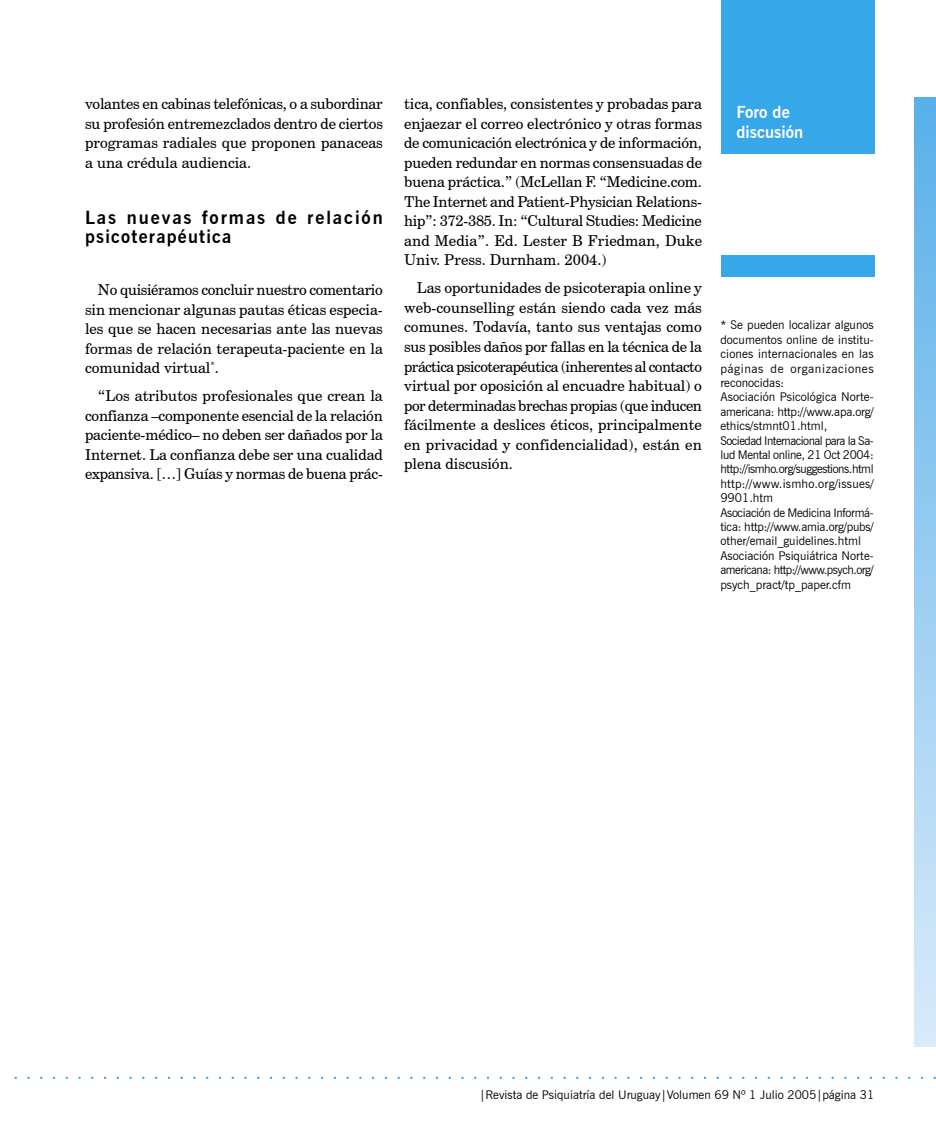
<style>
.page{position:relative;width:936px;height:1132px;background:#fff}
.page>*{position:absolute;margin:0;border:0;box-sizing:border-box;transform-origin:0 0}
.t1{font:700 18px/19.5px "News Gothic BT";letter-spacing:.105em;color:#000}
.t2{font:700 16.5px/19.8px "News Gothic BT";color:#fff}
.t3{font:15px/19.5px "Century Schoolbook BT";color:#000;text-align:justify}
.t4{font:12px/14.4px "News Gothic BT";color:#000}
</style>
<div class="page">
<div style="left:721px;top:0;width:153px;height:153px;background:#36a7e9"></div>
<div style="left:721px;top:255px;width:153px;height:21px;background:#36a7e9"></div>
<div style="left:914px;top:98px;width:21px;height:948px;background:linear-gradient(to bottom,#58afea,#daebfa)"></div>
<p class="t3" style="left:85px;top:94px;width:299px">volantes en cabinas telefónicas, o a subordinar su profesión entremezclados dentro de ciertos programas radiales que proponen panaceas a una crédula audiencia.</p>
<p class="t1" style="left:85px;top:207px;width:299px">Las nuevas formas de relación psicoterapéutica</p>
<p class="t3" style="left:85px;top:280px;width:299px;text-indent:13px">No quisiéramos concluir nuestro comentario sin mencionar algunas pautas éticas especia&shy;les que se hacen necesarias ante las nuevas formas de relación terapeuta-paciente en la comunidad virtual<sup>*</sup>.</p>
<p class="t3" style="left:85px;top:386px;width:299px;text-indent:13px">“Los atributos profesionales que crean la confianza –componente esencial de la relación paciente-médico– no deben ser dañados por la Internet. La confianza debe ser una cualidad expansiva. […] Guías y normas de buena prác-</p>
<p class="t3" style="left:404px;top:94px;width:299px">tica, confiables, consistentes y probadas para enjaezar el correo electrónico y otras formas de comunicación electrónica y de información, pueden redundar en normas consensuadas de buena práctica.” (McLellan F. “Medicine.com.<br>The Internet and Patient-Physician Relations&shy;hip”: 372-385. In: “Cultural Studies: Medicine and Media”. Ed. Lester B Friedman, Duke Univ. Press. Durnham. 2004.)</p>
<p class="t3" style="left:404px;top:278px;width:299px;text-indent:13px">Las oportunidades de psicoterapia online y web-counselling están siendo cada vez más comunes. Todavía, tanto sus ventajas como sus posibles daños por fallas en la técnica de la práctica psicoterapéutica (inherentes al contacto virtual por oposición al encuadre habitual) o por determinadas brechas propias (que inducen fácilmente a deslices éticos, principalmente en privacidad y confidencialidad), están en plena discusión.</p>
<p class="t2" style="left:736px;top:102px;width:68px">Foro de discusión</p>
<p class="t4" style="left:720px;top:317px;width:155px">* Se pueden localizar algunos documentos online de institu&shy;ciones internacionales en las páginas de organizaciones reconocidas:<br>Asociación Psicológica Norte&shy;americana: http://www.apa.org/ ethics/stmnt01.html,<br>Sociedad Internacional para la Sa&shy;lud Mental online, 21 Oct 2004: http://ismho.org/suggestions.html http://www.ismho.org/issues/<br>9901.htm<br>Asociación de Medicina Informá&shy;tica: http://www.amia.org/pubs/ other/email_guidelines.html<br>Asociación Psiquiátrica Norte&shy;americana: http://www.psych.org/ psych_pract/tp_paper.cfm</p>
<p class="t4" style="left:479px;top:1086px;width:396px">|Revista de Psiquiatría del Uruguay|Volumen 69 Nº 1 Julio 2005|página 31</p>
</div>
